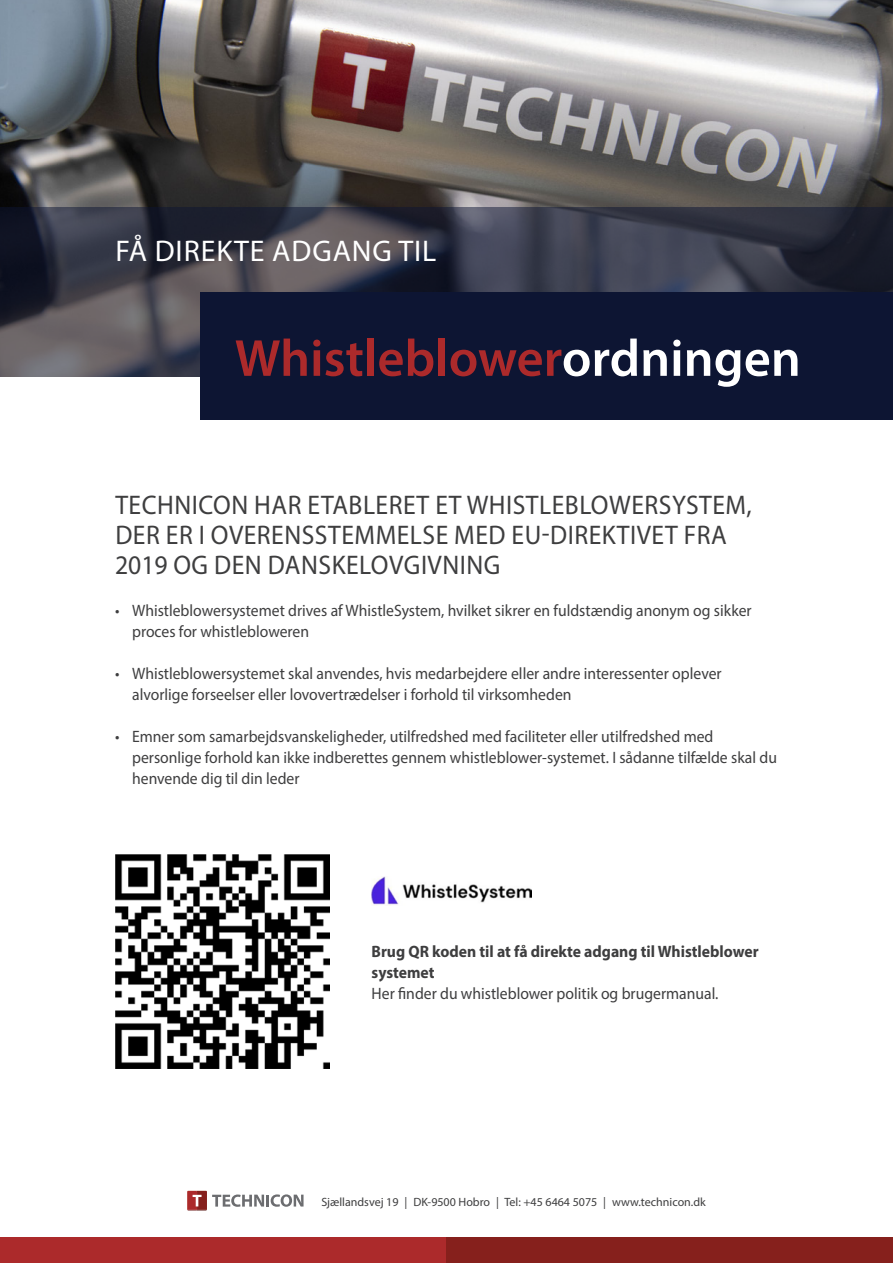
<style>
.page{position:relative;width:893px;height:1263px;background:#fff}
.page>*{position:absolute;margin:0;border:0;box-sizing:border-box;transform-origin:0 0}
.t1{font:600 52.5px "Myriad Pro";color:#ac2a2b}
.Teaser{font:30px "Myriad Pro";letter-spacing:.03em;color:#fff}
.Rubrik{font:27px/30px "Myriad Pro";letter-spacing:.02em;color:#3e3e3f;scale:.95 1}
.Brødtekst{font:16.5px/21px "Myriad Pro";color:#3e3e3f;scale:.95 1}
.Underrubrik{font:700 16.5px/21px "Myriad Pro";color:#3e3e3f;scale:.95 1}
.t2{font:12px "Myriad Pro";color:#3e3e3f}
.s1{color:#fff}
</style>
<div class="page">
<img style="left:0;top:0;width:893px;height:207px">
<svg style="left:0;top:207px;width:893px;height:169px;background:#3e3e4a"></svg>
<div style="left:201px;top:292px;width:692px;height:128px;background:#0d1533"></div>
<div style="left:0;top:1237px;width:446px;height:26px;background:#ac2a2b"></div>
<div style="left:446px;top:1237px;width:447px;height:26px;background:#86201c"></div>
<svg style="left:187px;top:1191px;width:117px;height:20px"></svg>
<img style="left:115px;top:854px;width:214px;height:214px">
<img style="left:372px;top:876px;width:160px;height:29px">
<p class="Teaser" style="left:116px;top:232px;width:322px">FÅ DIREKTE ADGANG TIL</p>
<p class="t1" style="left:235px;top:325px;width:567px">Whistleblower<span class="s1">ordningen</span></p>
<p class="Rubrik" style="left:115px;top:489px;width:672px">TECHNICON HAR ETABLERET ET WHISTLEBLOWERSYSTEM,<br>DER ER I OVERENSSTEMMELSE MED EU-DIREKTIVET FRA<br>2019 OG DEN DANSKELOVGIVNING</p>
<p class="Brødtekst" style="left:132px;top:599px;width:654px;text-indent:-17px">• Whistleblowersystemet drives af WhistleSystem, hvilket sikrer en fuldstændig anonym og sikker proces for whistlebloweren</p>
<p class="Brødtekst" style="left:132px;top:662px;width:622px;text-indent:-17px">• Whistleblowersystemet skal anvendes, hvis medarbejdere eller andre interessenter oplever alvorlige forseelser eller lovovertrædelser i forhold til virksomheden</p>
<p class="Brødtekst" style="left:132px;top:725px;width:680px;text-indent:-17px">• Emner som samarbejdsvanskeligheder, utilfredshed med faciliteter eller utilfredshed med personlige forhold kan ikke indberettes gennem whistleblower-systemet. I sådanne tilfælde skal du henvende dig til din leder</p>
<p class="Underrubrik" style="left:372px;top:940px;width:409px">Brug QR koden til at få direkte adgang til Whistleblower systemet</p>
<p class="Brødtekst" style="left:372px;top:983px;width:367px">Her finder du whistleblower politik og brugermanual.</p>
<p class="t2" style="left:321px;top:1194px;width:386px">Sjællandsvej 19 | DK-9500 Hobro | Tel: +45 6464 5075 | www.technicon.dk</p>
</div>
